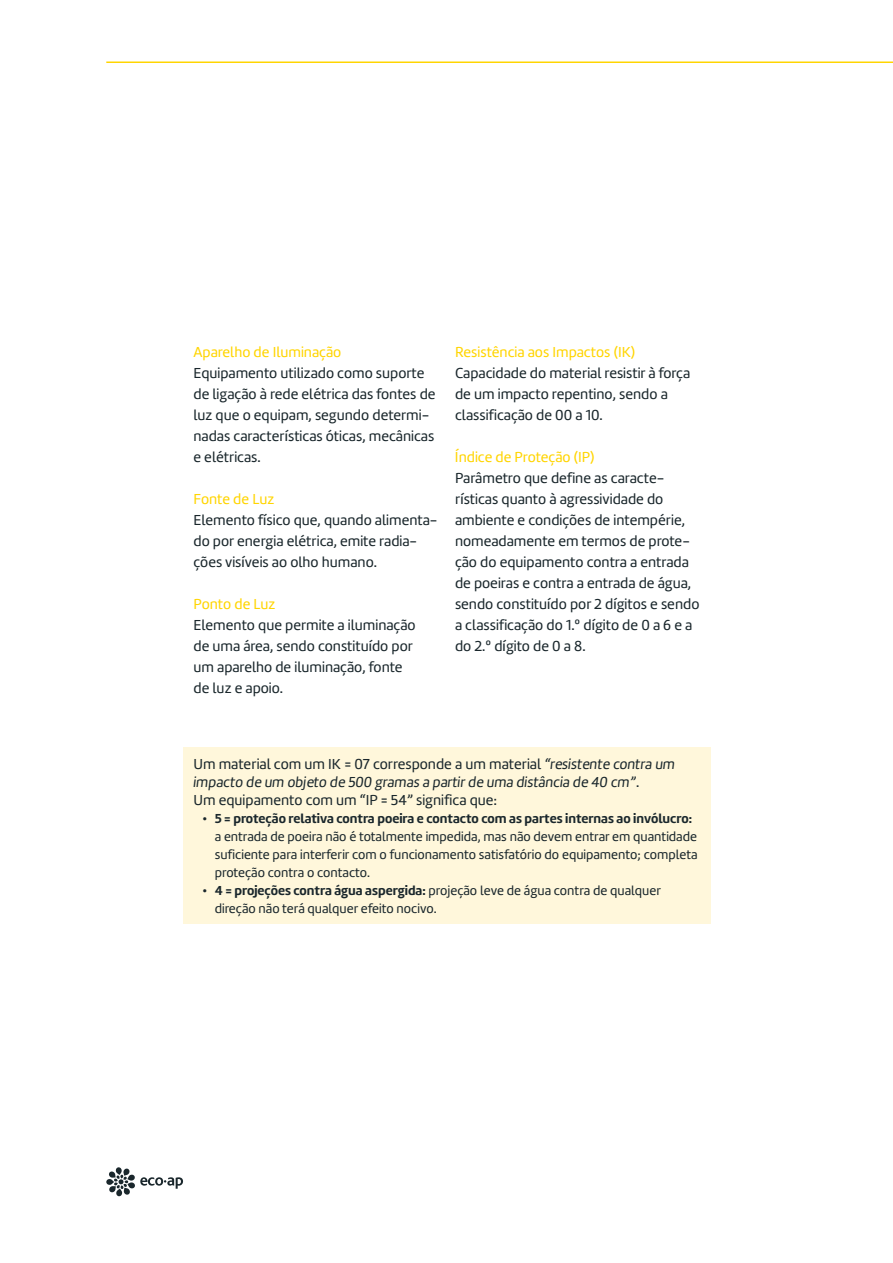
<style>
.page{position:relative;width:893px;height:1263px;background:#fff}
.page>*{position:absolute;margin:0;border:0;box-sizing:border-box;transform-origin:0 0}
.t1{font:15px/21px "Amelia Basic";color:#1a272c}
.t2{font:15px "Amelia Basic";color:#ffd500}
.t3{font:15px "Amelia Basic Oblicua";color:#1a272c}
.t4{font:13.5px/18px "Amelia Basic";color:#1a272c;text-align:justify}
.t5{font:13.5px "Amelia Basic Bold";color:#1a272c}
.s1{font-family:"Amelia Basic Oblicua"}
.s2{font-family:"Amelia Basic"}
.s3{font-family:"Amelia Basic Bold"}
</style>
<div class="page">
<hr style="left:106px;top:62px;width:787px;height:1px;background:#ffd500">
<div style="left:183px;top:747px;width:527px;height:176px;background:#fff7db"></div>
<svg style="left:106px;top:1167px;width:77px;height:29px"></svg>
<p class="t2" style="left:193px;top:343px;width:149px">Aparelho de Iluminação</p>
<p class="t1" style="left:193px;top:363px;width:244px">Equipamento utilizado como suporte de ligação à rede elétrica das fontes de luz que o equipam, segundo determi&shy;nadas características óticas, mecânicas e elétricas.</p>
<p class="t2" style="left:193px;top:490px;width:82px">Fonte de Luz</p>
<p class="t1" style="left:193px;top:510px;width:246px">Elemento físico que, quando alimenta&shy;do por energia elétrica, emite radia&shy;ções visíveis ao olho humano.</p>
<p class="t2" style="left:193px;top:595px;width:83px">Ponto de Luz</p>
<p class="t1" style="left:193px;top:615px;width:224px">Elemento que permite a iluminação de uma área, sendo constituído por um aparelho de iluminação, fonte de luz e apoio.</p>
<p class="t2" style="left:455px;top:343px;width:182px">Resistência aos Impactos (IK)</p>
<p class="t1" style="left:455px;top:363px;width:237px">Capacidade do material resistir à força de um impacto repentino, sendo a classificação de 00 a 10.</p>
<p class="t2" style="left:455px;top:448px;width:141px">Índice de Proteção (IP)</p>
<p class="t1" style="left:455px;top:468px;width:246px">Parâmetro que define as caracte&shy;rísticas quanto à agressividade do ambiente e condições de intempérie, nomeadamente em termos de prote&shy;ção do equipamento contra a entrada de poeiras e contra a entrada de água, sendo constituído por 2 dígitos e sendo a classificação do 1.º dígito de 0 a 6 e a do 2.º dígito de 0 a 8.</p>
<p class="t1" style="left:193px;top:753px;width:483px">Um material com um IK = 07 corresponde a um material <span class="s1">“resistente contra um</span></p>
<p class="t3" style="left:193px;top:773px;width:447px">impacto de um objeto de 500 gramas a partir de uma distância de 40 cm”<span class="s2">.</span></p>
<p class="t1" style="left:193px;top:789px;width:305px">Um equipamento com um “IP = 54” significa que:</p>
<p class="t5" style="left:202px;top:810px;width:491px">• 5 = proteção relativa contra poeira e contacto com as partes internas ao invólucro:</p>
<p class="t4" style="left:215px;top:827px;width:484px">a entrada de poeira não é totalmente impedida, mas não devem entrar em quantidade suficiente para interferir com o funcionamento satisfatório do equipamento; completa proteção contra o contacto.</p>
<p class="t4" style="left:215px;top:881px;width:448px;text-indent:-12px"><span class="s3">• 4 = projeções contra água aspergida:</span> projeção leve de água contra de qualquer direção não terá qualquer efeito nocivo.</p>
</div>
